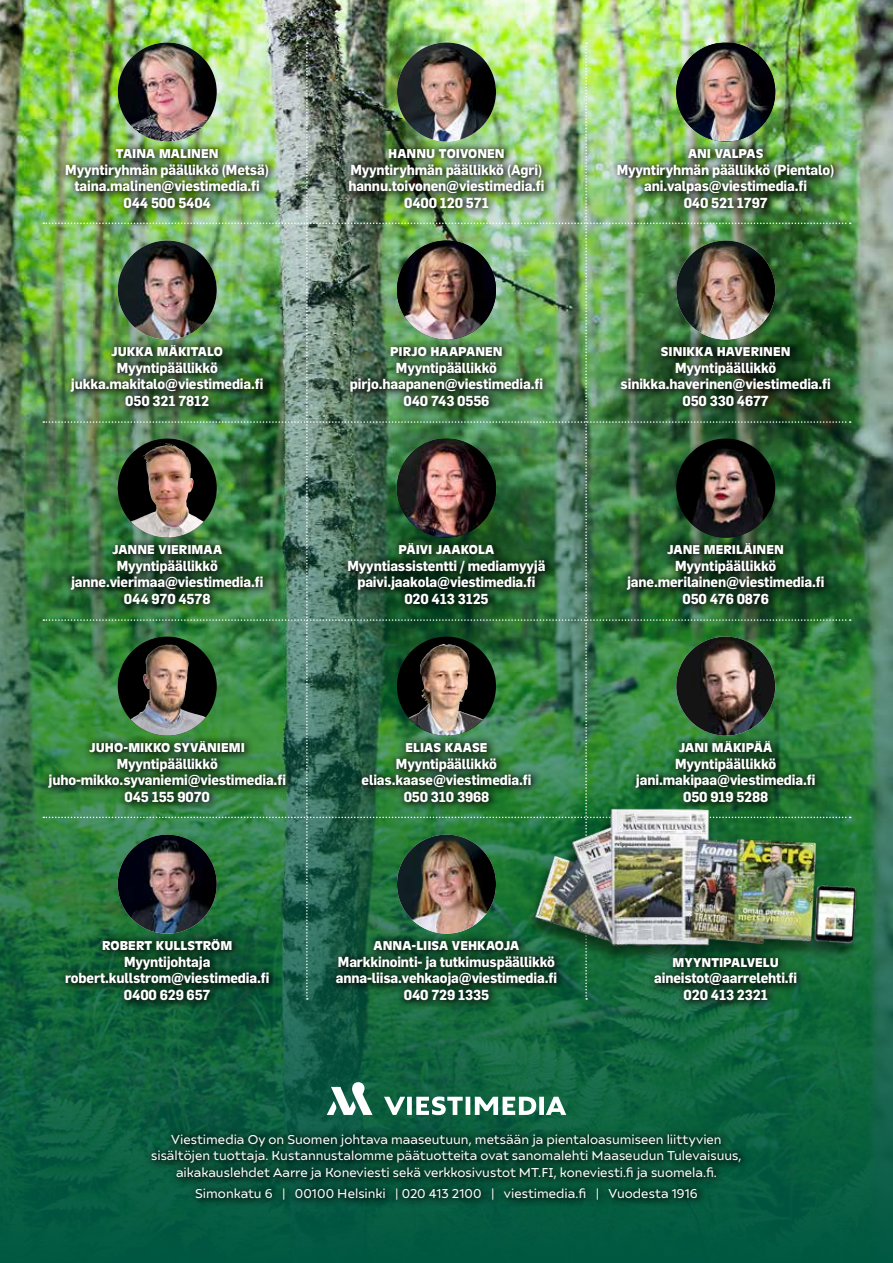
<style>
.page{position:relative;width:893px;height:1263px;background:#fff}
.page>*{position:absolute;margin:0;border:0;box-sizing:border-box;transform-origin:0 0}
.t1{font:700 14.25px/16.5px "Flama";letter-spacing:-.01em;color:#fff;text-align:center;scale:.95 1}
.t2{font:12.75px/16.5px "Ariana Pro";color:#fff;text-align:center}
.t3{font:900 12px "Antique Olive Std";color:#fff;scale:1.05 1}
</style>
<div class="page">
<img style="left:0;top:0;width:893px;height:1263px">
<img style="left:43px;top:43px;width:808px;height:957px">
<svg style="left:327px;top:1082px;width:239px;height:33px"></svg>
<svg style="left:58px;top:932px;width:221px;height:78px;background:#0c4929"></svg>
<img style="left:118px;top:835px;width:99px;height:99px;border-radius:49px">
<img style="left:525px;top:790px;width:340px;height:181px">
<svg style="left:628px;top:734px;width:197px;height:78px;background:#1e5c2c"></svg>
<svg style="left:329px;top:933px;width:238px;height:77px;background:#0f482b"></svg>
<img style="left:341px;top:141px;width:213px;height:77px">
<img style="left:58px;top:141px;width:220px;height:77px">
<img style="left:397px;top:43px;width:99px;height:99px;border-radius:49px">
<img style="left:397px;top:835px;width:99px;height:99px;border-radius:49px">
<img style="left:64px;top:338px;width:210px;height:78px">
<img style="left:118px;top:241px;width:99px;height:99px;border-radius:49px">
<img style="left:676px;top:637px;width:99px;height:99px;border-radius:49px">
<img style="left:118px;top:43px;width:99px;height:99px;border-radius:49px">
<img style="left:676px;top:241px;width:99px;height:99px;border-radius:49px">
<img style="left:397px;top:637px;width:99px;height:99px;border-radius:50%">
<img style="left:420px;top:644px;width:23px;height:45px">
<div style="left:676px;top:439px;width:99px;height:99px;background:#000;border-radius:50%"></div>
<img style="left:691px;top:448px;width:73px;height:88px">
<svg style="left:355px;top:735px;width:186px;height:77px;background:#276135"></svg>
<svg style="left:620px;top:536px;width:214px;height:78px;background:#1c4924"></svg>
<svg style="left:614px;top:339px;width:227px;height:77px;background:#254727"></svg>
<img style="left:397px;top:241px;width:99px;height:99px;border-radius:49px">
<img style="left:118px;top:439px;width:99px;height:99px;border-radius:50%">
<img style="left:143px;top:442px;width:28px;height:17px">
<img style="left:676px;top:43px;width:99px;height:98px">
<img style="left:397px;top:439px;width:99px;height:97px">
<svg style="left:341px;top:536px;width:214px;height:78px;background:#194425"></svg>
<img style="left:610px;top:141px;width:233px;height:77px">
<img style="left:118px;top:637px;width:99px;height:99px;border-radius:50%">
<img style="left:145px;top:645px;width:20px;height:30px">
<svg style="left:41px;top:734px;width:255px;height:78px;background:#2b6933"></svg>
<svg style="left:343px;top:339px;width:210px;height:77px;background:#3f6a42"></svg>
<svg style="left:64px;top:537px;width:209px;height:77px;background:#295b31"></svg>
<svg style="left:144px;top:1127px;width:607px;height:82px;background:#064731"></svg>
<svg style="left:647px;top:949px;width:160px;height:61px;background:#114c2c"></svg>
<p class="t3" style="left:116px;top:146px;width:99px">TAINA MALINEN</p>
<p class="t1" style="left:65px;top:160px;width:216px">Myyntiryhmän päällikkö (Metsä) taina.malinen@viestimedia.fi<br>044 500 5404</p>
<p class="t3" style="left:388px;top:146px;width:112px">HANNU TOIVONEN</p>
<p class="t1" style="left:348px;top:160px;width:208px">Myyntiryhmän päällikkö (Agri) hannu.toivonen@viestimedia.fi<br>0400 120 571</p>
<p class="t3" style="left:111px;top:344px;width:108px">JUKKA MÄKITALO</p>
<p class="t1" style="left:71px;top:358px;width:204px">Myyntipäällikkö jukka.makitalo@viestimedia.fi<br>050 321 7812</p>
<p class="t3" style="left:390px;top:344px;width:109px">PIRJO HAAPANEN</p>
<p class="t1" style="left:350px;top:358px;width:205px">Myyntipäällikkö pirjo.haapanen@viestimedia.fi<br>040 743 0556</p>
<p class="t3" style="left:112px;top:542px;width:106px">JANNE VIERIMAA</p>
<p class="t1" style="left:71px;top:556px;width:204px">Myyntipäällikkö janne.vierimaa@viestimedia.fi<br>044 970 4578</p>
<p class="t3" style="left:89px;top:740px;width:150px">JUHO-MIKKO SYVÄNIEMI</p>
<p class="t1" style="left:49px;top:754px;width:251px">Myyntipäällikkö juho-mikko.syvaniemi@viestimedia.fi<br>045 155 9070</p>
<p class="t3" style="left:399px;top:542px;width:93px">PÄIVI JAAKOLA</p>
<p class="t1" style="left:348px;top:556px;width:210px">Myyntiassistentti / mediamyyjä paivi.jaakola@viestimedia.fi<br>020 413 3125</p>
<p class="t3" style="left:405px;top:740px;width:80px">ELIAS KAASE</p>
<p class="t1" style="left:362px;top:754px;width:180px">Myyntipäällikkö elias.kaase@viestimedia.fi<br>050 310 3968</p>
<p class="t3" style="left:102px;top:938px;width:126px">ROBERT KULLSTRÖM</p>
<p class="t1" style="left:65px;top:952px;width:217px">Myyntijohtaja robert.kullstrom@viestimedia.fi<br>0400 629 657</p>
<p class="t3" style="left:374px;top:938px;width:140px">ANNA-LIISA VEHKAOJA</p>
<p class="t1" style="left:336px;top:952px;width:235px">Markkinointi- ja tutkimuspäällikkö anna-liisa.vehkaoja@viestimedia.fi<br>040 729 1335</p>
<p class="t3" style="left:688px;top:146px;width:73px">ANI VALPAS</p>
<p class="t1" style="left:617px;top:160px;width:231px">Myyntiryhmän päällikkö (Pientalo) ani.valpas@viestimedia.fi<br>040 521 1797</p>
<p class="t3" style="left:661px;top:344px;width:125px">SINIKKA HAVERINEN</p>
<p class="t1" style="left:620px;top:358px;width:223px">Myyntipäällikkö sinikka.haverinen@viestimedia.fi<br>050 330 4677</p>
<p class="t3" style="left:667px;top:542px;width:113px">JANE MERILÄINEN</p>
<p class="t1" style="left:627px;top:556px;width:209px">Myyntipäällikkö jane.merilainen@viestimedia.fi<br>050 476 0876</p>
<p class="t3" style="left:679px;top:740px;width:90px">JANI MÄKIPÄÄ</p>
<p class="t1" style="left:636px;top:754px;width:190px">Myyntipäällikkö jani.makipaa@viestimedia.fi<br>050 919 5288</p>
<p class="t3" style="left:672px;top:955px;width:103px">MYYNTIPALVELU</p>
<p class="t1" style="left:654px;top:969px;width:152px">aineistot@aarrelehti.fi<br>020 413 2321</p>
<p class="t2" style="left:151px;top:1130px;width:592px">Viestimedia Oy on Suomen johtava maaseutuun, metsään ja pientaloasumiseen liittyvien sisältöjen tuottaja. Kustannustalomme päätuotteita ovat sanomalehti Maaseudun Tulevaisuus, aikakauslehdet Aarre ja Koneviesti sekä verkkosivustot MT.FI, koneviesti.fi ja suomela.fi.</p>
<p class="t2" style="left:195px;top:1184px;width:504px">Simonkatu 6 | 00100 Helsinki | 020 413 2100 | viestimedia.fi | Vuodesta 1916</p>
</div>
